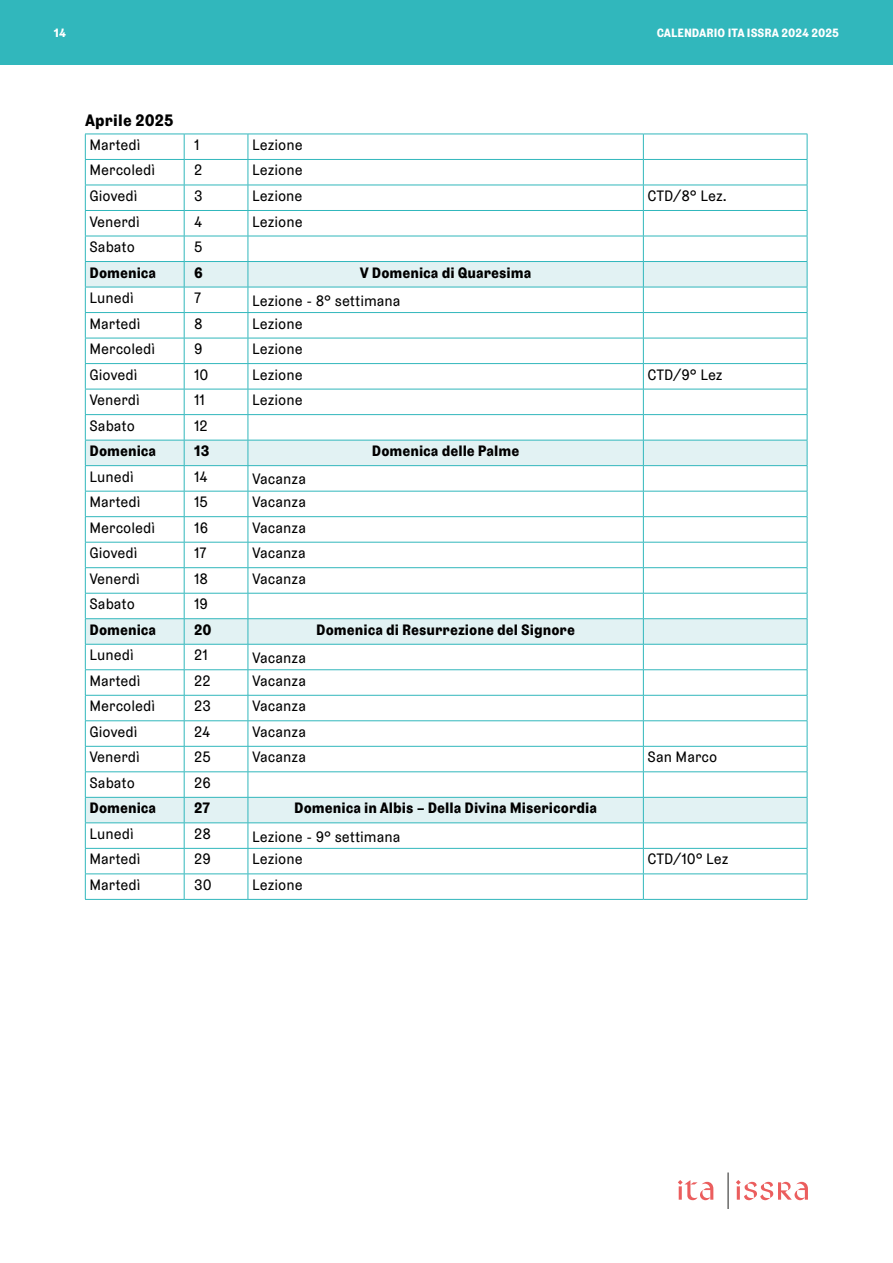
<style>
.page{position:relative;width:893px;height:1263px;background:#fff}
.page>*{position:absolute;margin:0;border:0;box-sizing:border-box;transform-origin:0 0}
.t1{font:700 16.5px "Grey LL";letter-spacing:.01em;color:#000}
.t2{font:15px "Grey LL";color:#000}
.t3{font:700 15px "Grey LL";color:#000}
.t4{font:700 12px "Grey LL";color:#fff}
</style>
<div class="page">
<div style="left:0;top:0;width:893px;height:65px;background:#31b7bc"></div>
<hr style="left:728px;top:1172px;width:1px;height:37px;background:#1e1f1d">
<svg style="left:678px;top:1180px;width:35px;height:20px"></svg>
<svg style="left:736px;top:1180px;width:72px;height:20px"></svg>
<svg style="left:86px;top:262px;width:162px;height:560px"></svg>
<hr style="left:85px;top:159px;width:99px;height:1px;background:#31b7bc">
<hr style="left:85px;top:185px;width:99px;height:1px;background:#31b7bc">
<hr style="left:85px;top:210px;width:99px;height:1px;background:#31b7bc">
<hr style="left:85px;top:236px;width:99px;height:1px;background:#31b7bc">
<hr style="left:184px;top:185px;width:64px;height:1px;background:#31b7bc">
<hr style="left:184px;top:210px;width:64px;height:1px;background:#31b7bc">
<hr style="left:184px;top:236px;width:64px;height:1px;background:#31b7bc">
<hr style="left:85px;top:312px;width:99px;height:1px;background:#31b7bc">
<hr style="left:184px;top:338px;width:64px;height:1px;background:#31b7bc">
<hr style="left:85px;top:338px;width:99px;height:1px;background:#31b7bc">
<hr style="left:85px;top:363px;width:99px;height:1px;background:#31b7bc">
<hr style="left:85px;top:389px;width:99px;height:1px;background:#31b7bc">
<hr style="left:85px;top:414px;width:99px;height:1px;background:#31b7bc">
<hr style="left:184px;top:363px;width:64px;height:1px;background:#31b7bc">
<hr style="left:184px;top:389px;width:64px;height:1px;background:#31b7bc">
<hr style="left:184px;top:414px;width:64px;height:1px;background:#31b7bc">
<hr style="left:85px;top:491px;width:99px;height:1px;background:#31b7bc">
<hr style="left:184px;top:516px;width:64px;height:1px;background:#31b7bc">
<hr style="left:85px;top:516px;width:99px;height:1px;background:#31b7bc">
<hr style="left:85px;top:542px;width:99px;height:1px;background:#31b7bc">
<hr style="left:85px;top:567px;width:99px;height:1px;background:#31b7bc">
<hr style="left:85px;top:593px;width:99px;height:1px;background:#31b7bc">
<hr style="left:184px;top:542px;width:64px;height:1px;background:#31b7bc">
<hr style="left:184px;top:567px;width:64px;height:1px;background:#31b7bc">
<hr style="left:184px;top:593px;width:64px;height:1px;background:#31b7bc">
<hr style="left:85px;top:669px;width:99px;height:1px;background:#31b7bc">
<hr style="left:184px;top:695px;width:64px;height:1px;background:#31b7bc">
<hr style="left:85px;top:695px;width:99px;height:1px;background:#31b7bc">
<hr style="left:184px;top:720px;width:64px;height:1px;background:#31b7bc">
<hr style="left:85px;top:771px;width:99px;height:1px;background:#31b7bc">
<hr style="left:85px;top:848px;width:99px;height:1px;background:#31b7bc">
<hr style="left:85px;top:873px;width:99px;height:1px;background:#31b7bc">
<hr style="left:85px;top:899px;width:99px;height:1px;background:#31b7bc">
<hr style="left:184px;top:873px;width:64px;height:1px;background:#31b7bc">
<hr style="left:184px;top:899px;width:64px;height:1px;background:#31b7bc">
<hr style="left:248px;top:899px;width:395px;height:1px;background:#31b7bc">
<hr style="left:643px;top:899px;width:164px;height:1px;background:#31b7bc">
<hr style="left:85px;top:261px;width:99px;height:1px;background:#31b7bc">
<hr style="left:85px;top:287px;width:99px;height:1px;background:#31b7bc">
<hr style="left:85px;top:440px;width:99px;height:1px;background:#31b7bc">
<hr style="left:85px;top:465px;width:99px;height:1px;background:#31b7bc">
<hr style="left:85px;top:618px;width:99px;height:1px;background:#31b7bc">
<hr style="left:85px;top:644px;width:99px;height:1px;background:#31b7bc">
<hr style="left:85px;top:797px;width:99px;height:1px;background:#31b7bc">
<hr style="left:85px;top:822px;width:99px;height:1px;background:#31b7bc">
<hr style="left:85px;top:134px;width:99px;height:1px;background:#31b7bc">
<hr style="left:184px;top:134px;width:64px;height:1px;background:#31b7bc">
<hr style="left:184px;top:159px;width:64px;height:1px;background:#31b7bc">
<svg style="left:85px;top:134px;width:1px;height:765px"></svg>
<hr style="left:85px;top:720px;width:99px;height:1px;background:#31b7bc">
<hr style="left:184px;top:746px;width:64px;height:1px;background:#31b7bc">
<hr style="left:85px;top:746px;width:99px;height:1px;background:#31b7bc">
<hr style="left:184px;top:771px;width:64px;height:1px;background:#31b7bc">
<hr style="left:184px;top:261px;width:64px;height:1px;background:#31b7bc">
<hr style="left:184px;top:440px;width:64px;height:1px;background:#31b7bc">
<hr style="left:184px;top:618px;width:64px;height:1px;background:#31b7bc">
<hr style="left:184px;top:797px;width:64px;height:1px;background:#31b7bc">
<hr style="left:184px;top:822px;width:64px;height:1px;background:#31b7bc">
<hr style="left:184px;top:848px;width:64px;height:1px;background:#31b7bc">
<hr style="left:184px;top:287px;width:64px;height:1px;background:#31b7bc">
<hr style="left:184px;top:312px;width:64px;height:1px;background:#31b7bc">
<hr style="left:184px;top:465px;width:64px;height:1px;background:#31b7bc">
<hr style="left:184px;top:491px;width:64px;height:1px;background:#31b7bc">
<hr style="left:184px;top:644px;width:64px;height:1px;background:#31b7bc">
<svg style="left:184px;top:134px;width:1px;height:765px"></svg>
<hr style="left:184px;top:669px;width:64px;height:1px;background:#31b7bc">
<svg style="left:248px;top:134px;width:560px;height:765px"></svg>
<hr style="left:643px;top:669px;width:164px;height:1px;background:#31b7bc">
<p class="t4" style="left:54px;top:24px;width:14px">14</p>
<p class="t4" style="left:657px;top:24px;width:184px">CALENDARIO ITA ISSRA 2024 2025</p>
<p class="t1" style="left:85px;top:108px;width:90px">Aprile 2025</p>
<p class="t2" style="left:90px;top:134px;width:52px">Martedì</p>
<p class="t2" style="left:194px;top:134px;width:7px">1</p>
<p class="t2" style="left:252px;top:134px;width:52px">Lezione</p>
<p class="t2" style="left:90px;top:159px;width:67px">Mercoledì</p>
<p class="t2" style="left:194px;top:159px;width:10px">2</p>
<p class="t2" style="left:252px;top:159px;width:52px">Lezione</p>
<p class="t2" style="left:90px;top:185px;width:49px">Giovedì</p>
<p class="t2" style="left:194px;top:185px;width:10px">3</p>
<p class="t2" style="left:252px;top:185px;width:52px">Lezione</p>
<p class="t2" style="left:648px;top:185px;width:81px">CTD/8° Lez.</p>
<p class="t2" style="left:90px;top:210px;width:52px">Venerdì</p>
<p class="t2" style="left:194px;top:210px;width:10px">4</p>
<p class="t2" style="left:252px;top:210px;width:52px">Lezione</p>
<p class="t2" style="left:90px;top:236px;width:47px">Sabato</p>
<p class="t2" style="left:194px;top:236px;width:10px">5</p>
<p class="t3" style="left:90px;top:261px;width:68px">Domenica</p>
<p class="t3" style="left:194px;top:261px;width:10px">6</p>
<p class="t3" style="left:360px;top:261px;width:173px">V Domenica di Quaresima</p>
<p class="t2" style="left:90px;top:287px;width:46px">Lunedì</p>
<p class="t2" style="left:194px;top:287px;width:9px">7</p>
<p class="t2" style="left:252px;top:290px;width:150px">Lezione - 8° settimana</p>
<p class="t2" style="left:90px;top:312px;width:52px">Martedì</p>
<p class="t2" style="left:194px;top:312px;width:10px">8</p>
<p class="t2" style="left:252px;top:312px;width:52px">Lezione</p>
<p class="t2" style="left:90px;top:338px;width:67px">Mercoledì</p>
<p class="t2" style="left:194px;top:338px;width:10px">9</p>
<p class="t2" style="left:252px;top:338px;width:52px">Lezione</p>
<p class="t2" style="left:90px;top:363px;width:49px">Giovedì</p>
<p class="t2" style="left:194px;top:363px;width:16px">10</p>
<p class="t2" style="left:252px;top:363px;width:52px">Lezione</p>
<p class="t2" style="left:648px;top:363px;width:77px">CTD/9° Lez</p>
<p class="t2" style="left:90px;top:389px;width:52px">Venerdì</p>
<p class="t2" style="left:194px;top:389px;width:12px">11</p>
<p class="t2" style="left:252px;top:389px;width:52px">Lezione</p>
<p class="t2" style="left:90px;top:414px;width:47px">Sabato</p>
<p class="t2" style="left:194px;top:414px;width:15px">12</p>
<p class="t3" style="left:90px;top:440px;width:68px">Domenica</p>
<p class="t3" style="left:194px;top:440px;width:17px">13</p>
<p class="t3" style="left:372px;top:440px;width:149px">Domenica delle Palme</p>
<p class="t2" style="left:90px;top:466px;width:46px">Lunedì</p>
<p class="t2" style="left:194px;top:466px;width:15px">14</p>
<p class="t2" style="left:252px;top:468px;width:55px">Vacanza</p>
<p class="t2" style="left:90px;top:491px;width:52px">Martedì</p>
<p class="t2" style="left:194px;top:491px;width:15px">15</p>
<p class="t2" style="left:252px;top:491px;width:55px">Vacanza</p>
<p class="t2" style="left:90px;top:517px;width:67px">Mercoledì</p>
<p class="t2" style="left:194px;top:517px;width:16px">16</p>
<p class="t2" style="left:252px;top:517px;width:55px">Vacanza</p>
<p class="t2" style="left:90px;top:542px;width:49px">Giovedì</p>
<p class="t2" style="left:194px;top:542px;width:14px">17</p>
<p class="t2" style="left:252px;top:542px;width:55px">Vacanza</p>
<p class="t2" style="left:90px;top:568px;width:52px">Venerdì</p>
<p class="t2" style="left:194px;top:568px;width:15px">18</p>
<p class="t2" style="left:252px;top:568px;width:55px">Vacanza</p>
<p class="t2" style="left:90px;top:593px;width:47px">Sabato</p>
<p class="t2" style="left:194px;top:593px;width:15px">19</p>
<p class="t3" style="left:90px;top:618px;width:68px">Domenica</p>
<p class="t3" style="left:194px;top:618px;width:19px">20</p>
<p class="t3" style="left:316px;top:618px;width:260px">Domenica di Resurrezione del Signore</p>
<p class="t2" style="left:90px;top:644px;width:46px">Lunedì</p>
<p class="t2" style="left:194px;top:644px;width:15px">21</p>
<p class="t2" style="left:252px;top:647px;width:55px">Vacanza</p>
<p class="t2" style="left:90px;top:670px;width:52px">Martedì</p>
<p class="t2" style="left:194px;top:670px;width:18px">22</p>
<p class="t2" style="left:252px;top:670px;width:55px">Vacanza</p>
<p class="t2" style="left:90px;top:695px;width:67px">Mercoledì</p>
<p class="t2" style="left:194px;top:695px;width:18px">23</p>
<p class="t2" style="left:252px;top:695px;width:55px">Vacanza</p>
<p class="t2" style="left:90px;top:721px;width:49px">Giovedì</p>
<p class="t2" style="left:194px;top:721px;width:18px">24</p>
<p class="t2" style="left:252px;top:721px;width:55px">Vacanza</p>
<p class="t2" style="left:90px;top:746px;width:52px">Venerdì</p>
<p class="t2" style="left:194px;top:746px;width:18px">25</p>
<p class="t2" style="left:252px;top:746px;width:55px">Vacanza</p>
<p class="t2" style="left:648px;top:746px;width:71px">San Marco</p>
<p class="t2" style="left:90px;top:772px;width:47px">Sabato</p>
<p class="t2" style="left:194px;top:772px;width:18px">26</p>
<p class="t3" style="left:90px;top:797px;width:68px">Domenica</p>
<p class="t3" style="left:194px;top:797px;width:17px">27</p>
<p class="t3" style="left:294px;top:797px;width:304px">Domenica in Albis – Della Divina Misericordia</p>
<p class="t2" style="left:90px;top:823px;width:46px">Lunedì</p>
<p class="t2" style="left:194px;top:823px;width:18px">28</p>
<p class="t2" style="left:252px;top:825px;width:150px">Lezione - 9° settimana</p>
<p class="t2" style="left:90px;top:848px;width:52px">Martedì</p>
<p class="t2" style="left:194px;top:848px;width:18px">29</p>
<p class="t2" style="left:252px;top:848px;width:52px">Lezione</p>
<p class="t2" style="left:648px;top:848px;width:83px">CTD/10° Lez</p>
<p class="t2" style="left:90px;top:874px;width:52px">Martedì</p>
<p class="t2" style="left:194px;top:874px;width:19px">30</p>
<p class="t2" style="left:252px;top:874px;width:52px">Lezione</p>
</div>
